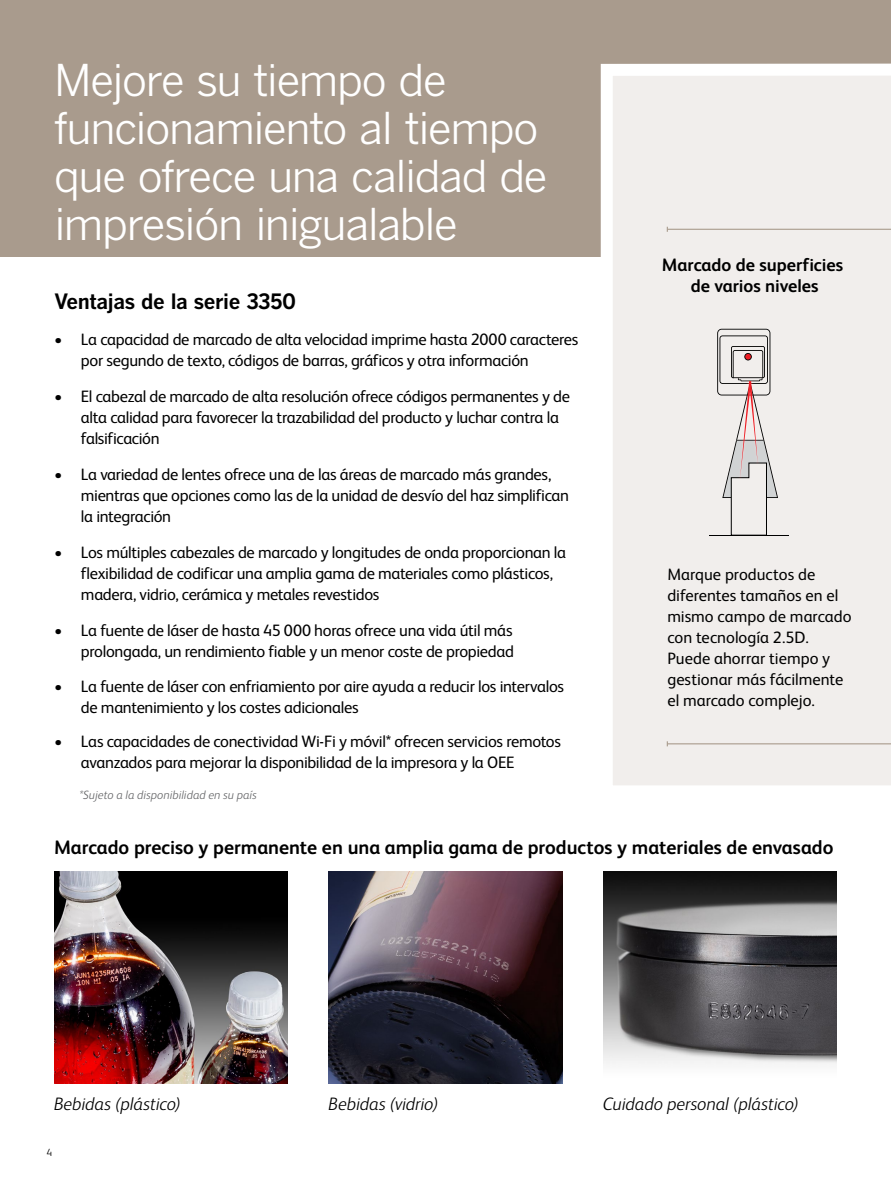
<style>
.page{position:relative;width:891px;height:1188px;background:#fff}
.page>*{position:absolute;margin:0;border:0;box-sizing:border-box;transform-origin:0 0}
.t1{font:43.5px/48px "Benton Gothic";letter-spacing:-.035em;color:#fff}
.t2{font:700 21px "Benton Gothic";letter-spacing:-.02em;color:#000}
.t3{font:700 19.5px "FS Albert Pro";color:#000}
.t4{font:italic 300 18px "FS Albert Pro";letter-spacing:-.005em;color:#000}
.t5{font:700 18px/21px "FS Albert Pro";letter-spacing:-.005em;color:#000;text-align:center}
.t6{font:16.5px/21px "FS Albert Pro";letter-spacing:-.02em;color:#000}
.t7{font:16.5px/21px "FS Albert Pro";color:#000}
.t8{font:italic 300 12px "FS Albert Pro";color:#636466}
.t9{font:300 10.5px "FS Albert Pro";color:#000}
</style>
<div class="page">
<div style="left:0;top:0;width:891px;height:257px;background:#a99b8d"></div>
<img style="left:603px;top:872px;width:234px;height:192px">
<img style="left:54px;top:872px;width:234px;height:211px">
<img style="left:329px;top:872px;width:233px;height:211px">
<div style="left:600px;top:63px;width:291px;height:722px;background:#f1eeec"></div>
<hr style="left:667px;top:229px;width:224px;height:1px;background:#a99b8d">
<hr style="left:667px;top:743px;width:224px;height:1px;background:#a99b8d">
<hr style="left:709px;top:535px;width:80px;height:1px;background:#000">
<svg style="left:717px;top:329px;width:61px;height:206px;background:#dad5d3"></svg>
<h1 class="t1" style="left:54px;top:57px;width:495px">Mejore su tiempo de funcionamiento al tiempo que ofrece una calidad de impresión inigualable</h1>
<p class="t2" style="left:54px;top:289px;width:244px">Ventajas de la serie 3350</p>
<p class="t6" style="left:81px;top:328px;width:499px;text-indent:-27px">• La capacidad de marcado de alta velocidad imprime hasta 2000 caracteres por segundo de texto, códigos de barras, gráficos y otra información</p>
<p class="t6" style="left:81px;top:384px;width:490px;text-indent:-27px">• El cabezal de marcado de alta resolución ofrece códigos permanentes y de alta calidad para favorecer la trazabilidad del producto y luchar contra la falsificación</p>
<p class="t6" style="left:81px;top:462px;width:490px;text-indent:-27px">• La variedad de lentes ofrece una de las áreas de marcado más grandes, mientras que opciones como las de la unidad de desvío del haz simplifican la integración</p>
<p class="t6" style="left:81px;top:540px;width:487px;text-indent:-27px">• Los múltiples cabezales de marcado y longitudes de onda proporcionan la flexibilidad de codificar una amplia gama de materiales como plásticos, madera, vidrio, cerámica y metales revestidos</p>
<p class="t6" style="left:54px;top:618px;width:462px;text-align:right">• La fuente de láser de hasta 45 000 horas ofrece una vida útil más prolongada, un rendimiento fiable y un menor coste de propiedad</p>
<p class="t6" style="left:81px;top:675px;width:485px;text-indent:-27px">• La fuente de láser con enfriamiento por aire ayuda a reducir los intervalos de mantenimiento y los costes adicionales</p>
<p class="t6" style="left:81px;top:730px;width:482px;text-indent:-27px">• Las capacidades de conectividad Wi-Fi y móvil* ofrecen servicios remotos avanzados para mejorar la disponibilidad de la impresora y la OEE</p>
<p class="t8" style="left:80px;top:787px;width:179px">*Sujeto a la disponibilidad en su país</p>
<p class="t5" style="left:662px;top:253px;width:183px">Marcado de superficies de varios niveles</p>
<p class="t7" style="left:667px;top:563px;width:186px">Marque productos de diferentes tamaños en el mismo campo de marcado con tecnología 2.5D.<br>Puede ahorrar tiempo y gestionar más fácilmente el marcado complejo.</p>
<p class="t3" style="left:54px;top:833px;width:781px">Marcado preciso y permanente en una amplia gama de productos y materiales de envasado</p>
<p class="t4" style="left:54px;top:1091px;width:129px">Bebidas (plástico)</p>
<p class="t4" style="left:329px;top:1091px;width:112px">Bebidas (vidrio)</p>
<p class="t4" style="left:603px;top:1091px;width:197px">Cuidado personal (plástico)</p>
<p class="t9" style="left:46px;top:1145px;width:7px">4</p>
</div>
